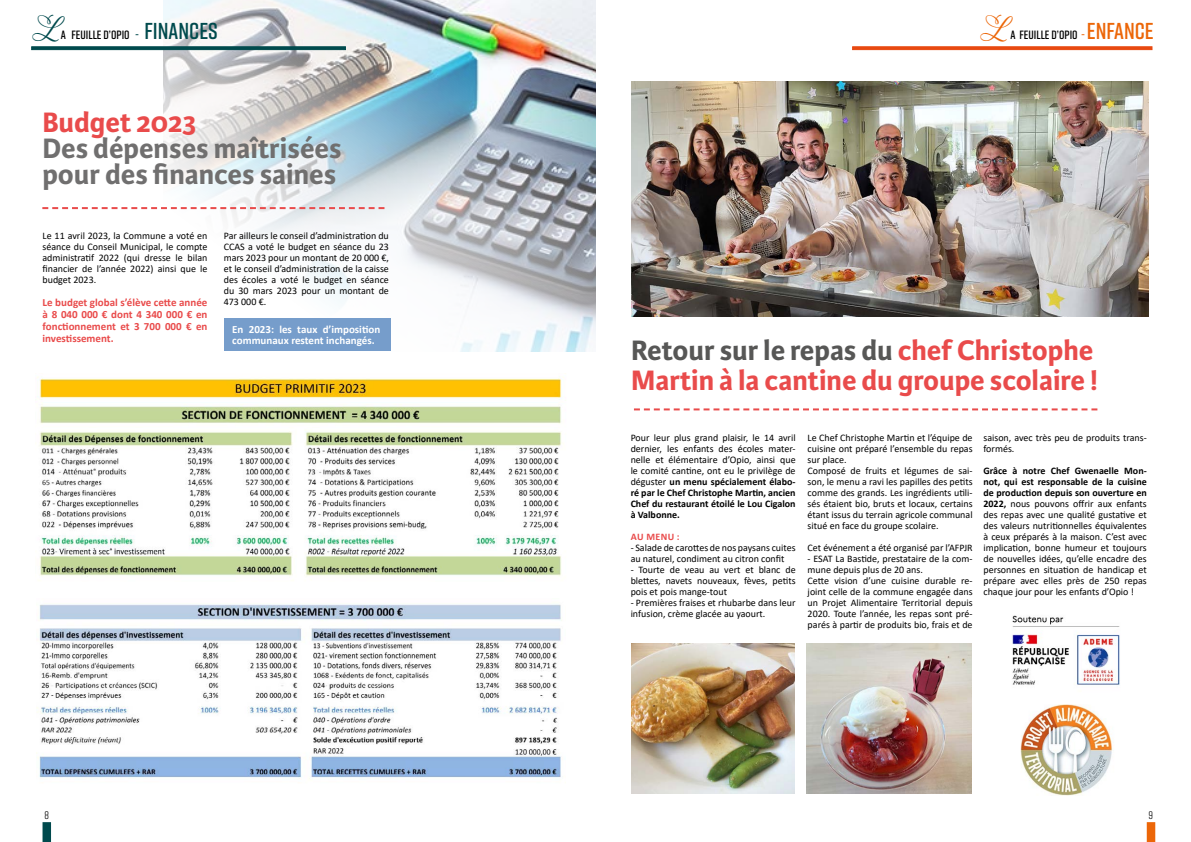
<style>
.page{position:relative;width:1191px;height:842px;background:#fff}
.page>*{position:absolute;margin:0;border:0;box-sizing:border-box;transform-origin:0 0}
.t1{font:35px "Adorn S Pomander";color:#004a4d}
.t2{font:35px "Adorn S Pomander";color:#ec6608}
.t3{font:700 30px/30px "Karmina Sans";color:#e94b4b}
.t4{font:700 30px/26px "Karmina Sans";color:#706f6f}
.t5{font:600 12px "Rift";color:#000}
.t6{font:700 11px/12px "Calibri";color:#e94b4b;text-align:justify}
.t7{font:700 11px/11px "Calibri";color:#fff}
.t8{font:11px "Rift";color:#000}
.t9{font:10px/11px "Calibri";color:#000;text-align:justify}
.t10{font:700 10px "Calibri";letter-spacing:.04em;color:#e94b4b}
.s1{color:#004a4d}
.s2{font-size:23px;color:#004a4d}
.s3{color:#ec6608}
.s4{font-size:23px;color:#ec6608}
.s5{color:#575756}
.s6{font-weight:700}
</style>
<div class="page">
<img style="left:163px;top:0;width:432px;height:352px">
<svg style="left:42px;top:207px;width:342px;height:2px"></svg>
<svg style="left:31px;top:46px;width:315px;height:4px"></svg>
<svg style="left:852px;top:46px;width:300px;height:4px"></svg>
<div style="left:43px;top:822px;width:8px;height:20px;background:#004a4d"></div>
<div style="left:1146px;top:822px;width:9px;height:20px;background:#ec6608"></div>
<svg style="left:634px;top:408px;width:463px;height:2px"></svg>
<img style="left:632px;top:81px;width:516px;height:235px">
<img style="left:631px;top:643px;width:163px;height:151px">
<img style="left:806px;top:643px;width:165px;height:151px">
<div style="left:224px;top:319px;width:166px;height:32px;background:#769dcb"></div>
<img style="left:1012px;top:615px;width:108px;height:70px">
<img style="left:1020px;top:704px;width:93px;height:91px">
<img style="left:37px;top:377px;width:529px;height:199px">
<img style="left:37px;top:604px;width:525px;height:175px">
<h1 class="t1" style="left:33px;top:3px;width:28px">L</h1>
<p class="t5" style="left:61px;top:27px;width:159px">A FEUILLE D’OPIO <span class="s1">-</span> <span class="s2">FINANCES</span></p>
<h1 class="t2" style="left:980px;top:3px;width:28px">L</h1>
<p class="t5" style="left:1010px;top:27px;width:145px">A FEUILLE D’OPIO <span class="s3">-</span> <span class="s4">ENFANCE</span></p>
<h2 class="t3" style="left:42px;top:108px;width:155px">Budget 2023</h2>
<h2 class="t4" style="left:42px;top:136px;width:301px">Des dépenses maîtrisées pour des finances saines</h2>
<p class="t9" style="left:43px;top:229px;width:166px">Le 11 avril 2023, la Commune a voté en séance du Conseil Municipal, le compte administratif 2022 (qui dresse le bilan financier de l’année 2022) ainsi que le budget 2023.</p>
<p class="t6" style="left:43px;top:296px;width:166px">Le budget global s’élève cette année à 8 040 000 € dont 4 340 000 € en fonctionnement et 3 700 000 € en investissement.</p>
<p class="t9" style="left:224px;top:229px;width:167px">Par ailleurs le conseil d’administration du CCAS a voté le budget en séance du 23 mars 2023 pour un montant de 20 000 €, et le conseil d’administration de la caisse des écoles a voté le budget en séance du 30 mars 2023 pour un montant de 473 000 €.</p>
<p class="t7" style="left:232px;top:323px;width:149px">En 2023: les taux d’imposition communaux restent inchangés.</p>
<h2 class="t3" style="left:631px;top:336px;width:468px"><span class="s5">Retour sur le repas du</span> chef Christophe<br>Martin à la cantine du groupe scolaire !</h2>
<p class="t9" style="left:630px;top:432px;width:166px">Pour leur plus grand plaisir, le 14 avril dernier, les enfants des écoles mater&shy;nelle et élémentaire d’Opio, ainsi que le comité cantine, ont eu le privilège de déguster <span class="s6">un menu spécialement élabo&shy;ré par le Chef Christophe Martin, ancien Chef du restaurant étoilé le Lou Cigalon à Valbonne.</span></p>
<p class="t10" style="left:631px;top:530px;width:50px">AU MENU :</p>
<p class="t9" style="left:630px;top:542px;width:166px">- Salade de carottes de nos paysans cuites au naturel, condiment au citron confit</p>
<p class="t9" style="left:630px;top:564px;width:166px">- Tourte de veau au vert et blanc de blettes, navets nouveaux, fèves, petits pois et pois mange-tout</p>
<p class="t9" style="left:630px;top:597px;width:166px">- Premières fraises et rhubarbe dans leur infusion, crème glacée au yaourt.</p>
<p class="t9" style="left:807px;top:432px;width:166px;text-align:left">Le Chef Christophe Martin et l’équipe de cuisine ont préparé l’ensemble du repas sur place.<br>Composé de fruits et légumes de sai&shy;son, le menu a ravi les papilles des petits comme des grands. Les ingrédients utili&shy;sés étaient bio, bruts et locaux, certains étant issus du terrain agricole communal situé en face du groupe scolaire.</p>
<p class="t9" style="left:807px;top:542px;width:166px">Cet événement a été organisé par l’AFPJR</p>
<p class="t9" style="left:807px;top:553px;width:166px;text-align:left">- ESAT La Bastide, prestataire de la com&shy;mune depuis plus de 20 ans.<br>Cette vision d’une cuisine durable re&shy;joint celle de la commune engagée dans un Projet Alimentaire Territorial depuis 2020. Toute l’année, les repas sont pré&shy;parés à partir de produits bio, frais et de</p>
<p class="t9" style="left:983px;top:432px;width:165px">saison, avec très peu de produits trans&shy;formés.</p>
<p class="t9" style="left:983px;top:465px;width:165px"><span class="s6">Grâce à notre Chef Gwenaelle Mon&shy;not, qui est responsable de la cuisine de production depuis son ouverture en 2022,</span> nous pouvons offrir aux enfants des repas avec une qualité gustative et des valeurs nutritionnelles équivalentes à ceux préparés à la maison. C’est avec implication, bonne humeur et toujours de nouvelles idées, qu’elle encadre des personnes en situation de handicap et prépare avec elles près de 250 repas chaque jour pour les enfants d’Opio !</p>
<p class="t8" style="left:44px;top:808px;width:6px">8</p>
<p class="t8" style="left:1148px;top:808px;width:6px">9</p>
</div>
